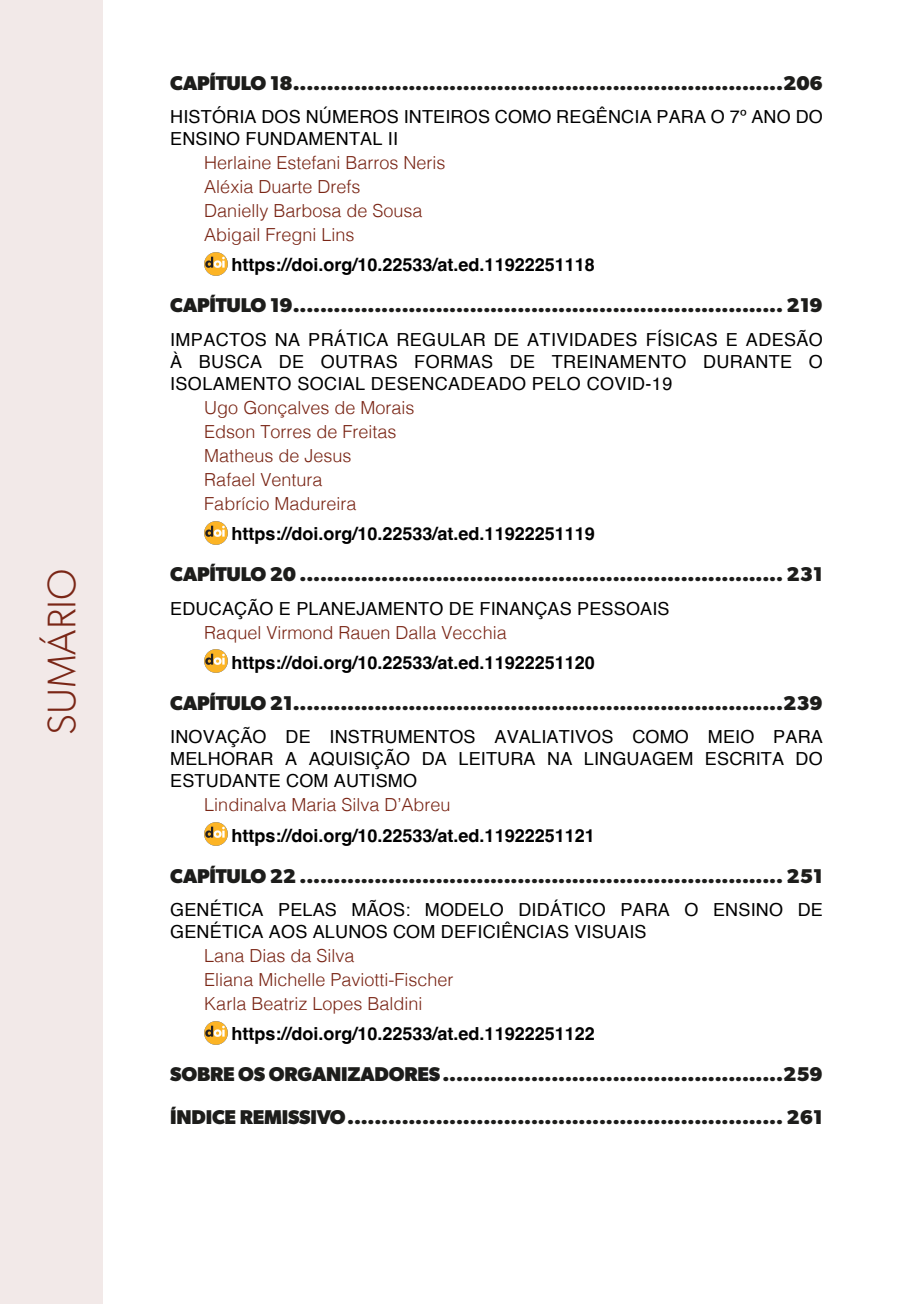
<style>
.page{position:relative;width:908px;height:1304px;background:#fff}
.page>*{position:absolute;margin:0;border:0;box-sizing:border-box;transform-origin:0 0}
.t1{font:300 40px "Gibson";color:#7a2616}
.t2{font:700 20px/43px "Gibson";letter-spacing:-.01em;color:#1d1d1b}
.t3{font:18px/22px "Helvetica";letter-spacing:.01em;color:#000}
.t4{font:300 18px/24px "Helvetica";color:#7a2616}
.t5{font:700 18px "Helvetica";color:#000}
</style>
<div class="page">
<div style="left:0;top:0;width:103px;height:1304px;background:#f2e9e8"></div>
<img style="left:204px;top:252px;width:23px;height:23px">
<img style="left:204px;top:521px;width:23px;height:23px">
<img style="left:204px;top:650px;width:23px;height:23px">
<img style="left:204px;top:823px;width:23px;height:23px">
<img style="left:204px;top:1021px;width:23px;height:23px">
<h1 class="t1" style="left:37px;top:735px;width:167px;rotate:-90deg">SUMÁRIO</h1>
<p class="t2" style="left:170px;top:61px;width:653px">CAPÍTULO 18........................................................................206</p>
<p class="t3" style="left:170px;top:106px;width:653px">HISTÓRIA DOS NÚMEROS INTEIROS COMO REGÊNCIA PARA O 7º ANO DO<br>ENSINO FUNDAMENTAL II</p>
<p class="t4" style="left:204px;top:149px;width:243px">Herlaine Estefani Barros Neris<br>Aléxia Duarte Drefs<br>Danielly Barbosa de Sousa<br>Abigail Fregni Lins</p>
<p class="t5" style="left:231px;top:254px;width:365px">https://doi.org/10.22533/at.ed.11922251118</p>
<p class="t2" style="left:170px;top:284px;width:653px">CAPÍTULO 19........................................................................ 219</p>
<p class="t3" style="left:170px;top:329px;width:653px;text-align:justify">IMPACTOS NA PRÁTICA REGULAR DE ATIVIDADES FÍSICAS E ADESÃO À BUSCA DE OUTRAS FORMAS DE TREINAMENTO DURANTE O ISOLAMENTO SOCIAL DESENCADEADO PELO COVID-19</p>
<p class="t4" style="left:204px;top:394px;width:212px">Ugo Gonçalves de Morais<br>Edson Torres de Freitas<br>Matheus de Jesus<br>Rafael Ventura<br>Fabrício Madureira</p>
<p class="t5" style="left:231px;top:523px;width:365px">https://doi.org/10.22533/at.ed.11922251119</p>
<p class="t2" style="left:170px;top:552px;width:653px">CAPÍTULO 20 ....................................................................... 231</p>
<p class="t3" style="left:170px;top:598px;width:500px">EDUCAÇÃO E PLANEJAMENTO DE FINANÇAS PESSOAIS</p>
<p class="t4" style="left:204px;top:619px;width:304px">Raquel Virmond Rauen Dalla Vecchia</p>
<p class="t5" style="left:231px;top:652px;width:365px">https://doi.org/10.22533/at.ed.11922251120</p>
<p class="t2" style="left:170px;top:681px;width:653px">CAPÍTULO 21........................................................................239</p>
<p class="t3" style="left:170px;top:727px;width:653px;text-align:justify">INOVAÇÃO DE INSTRUMENTOS AVALIATIVOS COMO MEIO PARA MELHORAR A AQUISIÇÃO DA LEITURA NA LINGUAGEM ESCRITA DO ESTUDANTE COM AUTISMO</p>
<p class="t4" style="left:204px;top:792px;width:248px">Lindinalva Maria Silva D’Abreu</p>
<p class="t5" style="left:231px;top:824px;width:365px">https://doi.org/10.22533/at.ed.11922251121</p>
<p class="t2" style="left:170px;top:854px;width:653px">CAPÍTULO 22 ....................................................................... 251</p>
<p class="t3" style="left:170px;top:899px;width:653px">GENÉTICA PELAS MÃOS: MODELO DIDÁTICO PARA O ENSINO DE<br>GENÉTICA AOS ALUNOS COM DEFICIÊNCIAS VISUAIS</p>
<p class="t4" style="left:204px;top:942px;width:251px">Lana Dias da Silva<br>Eliana Michelle Paviotti-Fischer<br>Karla Beatriz Lopes Baldini</p>
<p class="t5" style="left:231px;top:1023px;width:365px">https://doi.org/10.22533/at.ed.11922251122</p>
<p class="t2" style="left:170px;top:1053px;width:653px">SOBRE OS ORGANIZADORES..................................................259<br>ÍNDICE REMISSIVO................................................................ 261</p>
</div>
